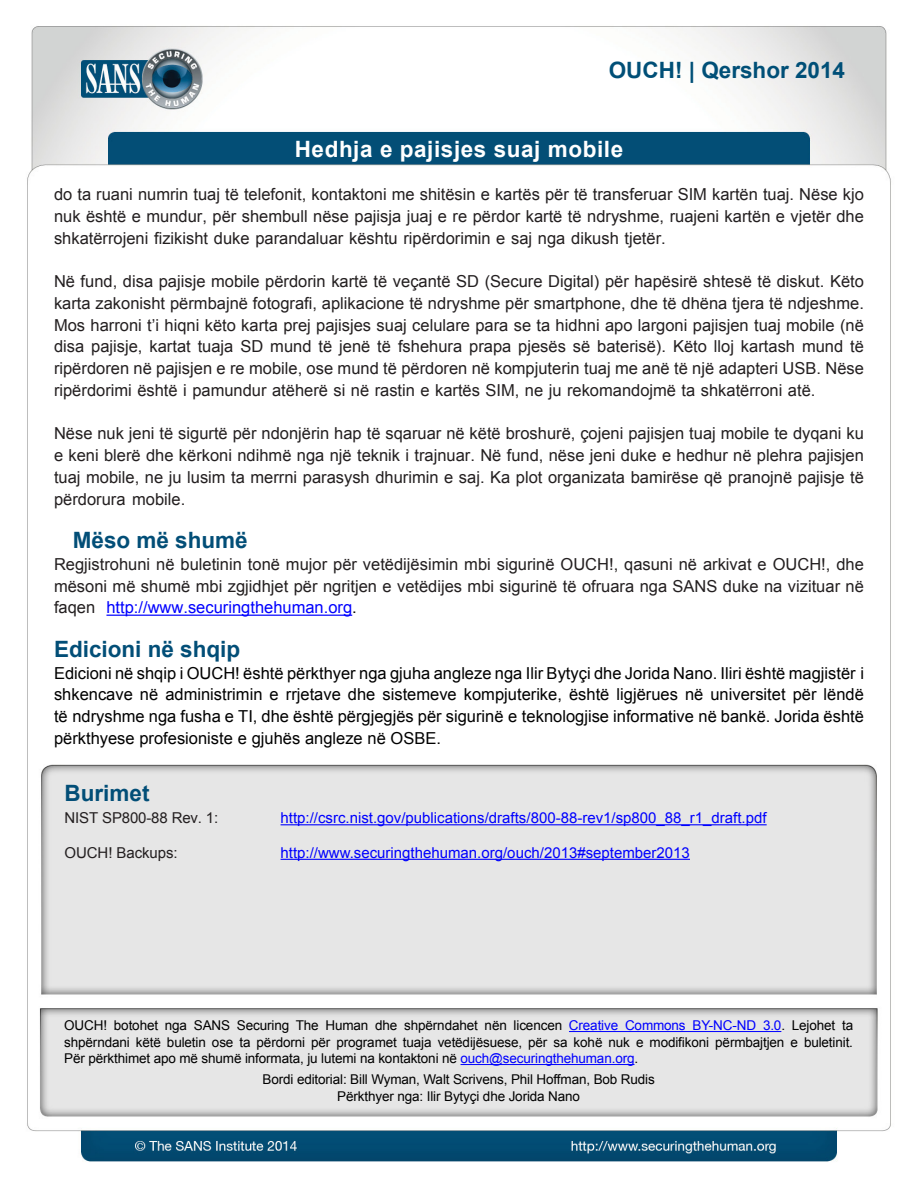
<style>
.page{position:relative;width:918px;height:1188px;background:#fff}
.page>*{position:absolute;margin:0;border:0;box-sizing:border-box;transform-origin:0 0}
.MainText{font:700 22.5px "Arial";color:#024e77}
.t1{font:700 22.5px "Arial";letter-spacing:.025em;color:#fff}
.t2{font:700 22.5px "Arial";color:#004f77}
.MainText-2{font:16.5px/21.8px "Arial";color:#231f20;text-align:justify}
.MainText-3{font:16.5px/21.8px "Arial";color:#000;text-align:justify}
.MainText-4{font:16.5px "Arial";color:#00f}
.t3{font:15px "Arial";color:#00f}
.t4{font:15px "Arial";letter-spacing:-.01em;color:#231f20}
.t5{font:13.5px/16.5px "Arial";letter-spacing:-.01em;color:#000}
.t6{font:13.5px "Arial";letter-spacing:-.01em;color:#00f}
.s1{color:#000}
.s2{color:#00f}
</style>
<div class="page">
<img style="left:27px;top:26px;width:864px;height:1136px">
<hr style="left:106px;top:615px;width:246px;height:1px;background:#00f">
<hr style="left:569px;top:1031px;width:212px;height:1px;background:#00f">
<hr style="left:461px;top:1064px;width:173px;height:1px;background:#00f">
<hr style="left:281px;top:824px;width:486px;height:1px;background:#00f">
<hr style="left:281px;top:859px;width:409px;height:1px;background:#00f">
<h1 class="t2" style="left:609px;top:55px;width:238px">OUCH! | Qershor 2014</h1>
<h1 class="t1" style="left:295px;top:134px;width:330px">Hedhja e pajisjes suaj mobile</h1>
<p class="MainText-2" style="left:54px;top:184px;width:812px">do ta ruani numrin tuaj të telefonit, kontaktoni me shitësin e kartës për të transferuar SIM kartën tuaj. Nëse kjo nuk është e mundur, për shembull nëse pajisja juaj e re përdor kartë të ndryshme, ruajeni kartën e vjetër dhe shkatërrojeni fizikisht duke parandaluar kështu ripërdorimin e saj nga dikush tjetër.</p>
<p class="MainText-2" style="left:54px;top:271px;width:812px">Në fund, disa pajisje mobile përdorin kartë të veçantë SD (Secure Digital) për hapësirë shtesë të diskut. Këto karta zakonisht përmbajnë fotografi, aplikacione të ndryshme për smartphone, dhe të dhëna tjera të ndjeshme.<br>Mos harroni i’t hiqni këto karta prej pajisjes suaj celulare para se ta hidhni apo largoni pajisjen tuaj mobile (në disa pajisje, kartat tuaja SD mund të jenë të fshehura prapa pjesës së baterisë .) Këto lloj kartash mund të ripërdoren në pajisjen ree mobile, ose mund të përdoren në kompjuterin tuaj me anë të një adapteri USB. Nëse ripërdorimi është i pamundur atëherë si në rastin e kartës SIM, ne ju rekomandojmë ta shkatërroni atë.</p>
<p class="MainText-2" style="left:54px;top:423px;width:812px">Nëse nuk jeni të sigurtë për ndonjërin hap të sqaruar në këtë broshurë, çojeni pajisjen tuaj mobile te dyqani ku e keni blerë dhe kërkoni ndihmë nga një teknik i trajnuar. Në fund, nëse jeni duke e hedhur në plehra pajisjen tuaj mobile, ne ju lusim ta merrni parasysh dhurimin e saj. Ka plot organizata bamirëse që pranojnë pajisje të përdorura mobile.</p>
<p class="MainText" style="left:73px;top:525px;width:177px">Mëso më shumë</p>
<p class="MainText-2" style="left:54px;top:553px;width:811px">Regjistrohuni në buletinin tonë mujor për vetëdijësimin mbi sigurinë OUCH ,! qasuni në arkivat e OUCH ,! dhe</p>
<p class="MainText-2" style="left:54px;top:575px;width:811px">mësoni më shumë mbi zgjidhjet për ngritjen e vetëdijes mbi sigurinë të ofruara nga SANS duke na vizituar në</p>
<p class="MainText-4" style="left:106px;top:597px;width:252px">http://www.securingthehuman.org<span class="s1">.</span></p>
<p class="MainText-2" style="left:54px;top:597px;width:43px">faqen</p>
<p class="MainText" style="left:54px;top:634px;width:188px">Edicioni në shqip</p>
<p class="MainText-3" style="left:54px;top:662px;width:812px">Edicioni në shqip i OUCH! është përkthyer nga gjuha angleze nga Ilir Bytyçi dhe Jorida Nano. Iliri është magjistër i shkencave në administrimin e rrjetave dhe sistemeve kompjuterike, është ligjërues në universitet për lëndë të ndryshme nga fusha e TI, dhe është përgjegjës për sigurinë e teknologjise informative në bankë. Jorida është përkthyese profesioniste e gjuhës angleze në OSBE.</p>
<p class="MainText" style="left:65px;top:778px;width:87px">Burimet</p>
<p class="t4" style="left:65px;top:808px;width:155px">NIST SP800-88 Rev. 1:</p>
<p class="t4" style="left:65px;top:843px;width:115px">OUCH! Backups:</p>
<p class="t3" style="left:281px;top:808px;width:488px">http://csrc.nist.gov/publications/drafts/800-88-rev1/sp800_88 _1r_ draft.pdf</p>
<p class="t3" style="left:281px;top:843px;width:411px">http://www.securingthehuman.org/ouch/2013#september2013</p>
<p class="t5" style="left:64px;top:1017px;width:790px">OUCH!<br>shpërndani këtë buletin ose ta përdorni për programet tuaja vetëdijësuese, për sa kohë nuk e modifikoni përmbajtjen e buletinit.<br>Për përkthimet apo më shumë informata ju, lutemi na kontaktoni në <span class="s2">ouch@securingthehuman.org</span>.</p>
<p class="t5" style="left:263px;top:1071px;width:394px">Bordi editorial: Bill Wyman, Walt Scrivens, Phil Hoffman, Bob Rudis</p>
<p class="t5" style="left:337px;top:1088px;width:244px">Përkthyer nga: Ilir Bytyçi dhe Jorida Nano</p>
<p class="t5" style="left:194px;top:1017px;width:38px">SANS</p>
<p class="t5" style="left:237px;top:1017px;width:54px">Securing</p>
<p class="t6" style="left:569px;top:1017px;width:51px">Creative</p>
<p class="t6" style="left:625px;top:1017px;width:62px">Commons</p>
<p class="t6" style="left:692px;top:1017px;width:65px">BY-NC-ND</p>
<p class="t5" style="left:404px;top:1017px;width:75px">shpërndahet</p>
<p class="t5" style="left:485px;top:1017px;width:24px">nën</p>
<p class="t6" style="left:763px;top:1017px;width:24px">3.0<span class="s1">.</span></p>
<p class="t5" style="left:114px;top:1017px;width:46px">botohet</p>
<p class="t5" style="left:296px;top:1017px;width:24px">The</p>
<p class="t5" style="left:326px;top:1017px;width:44px">Human</p>
<p class="t5" style="left:375px;top:1017px;width:24px">dhe</p>
<p class="t5" style="left:514px;top:1017px;width:50px">licencen</p>
<p class="t5" style="left:792px;top:1017px;width:45px">Lejohet</p>
<p class="t5" style="left:842px;top:1017px;width:13px">ta</p>
<p class="t5" style="left:165px;top:1017px;width:24px">nga</p>
</div>
